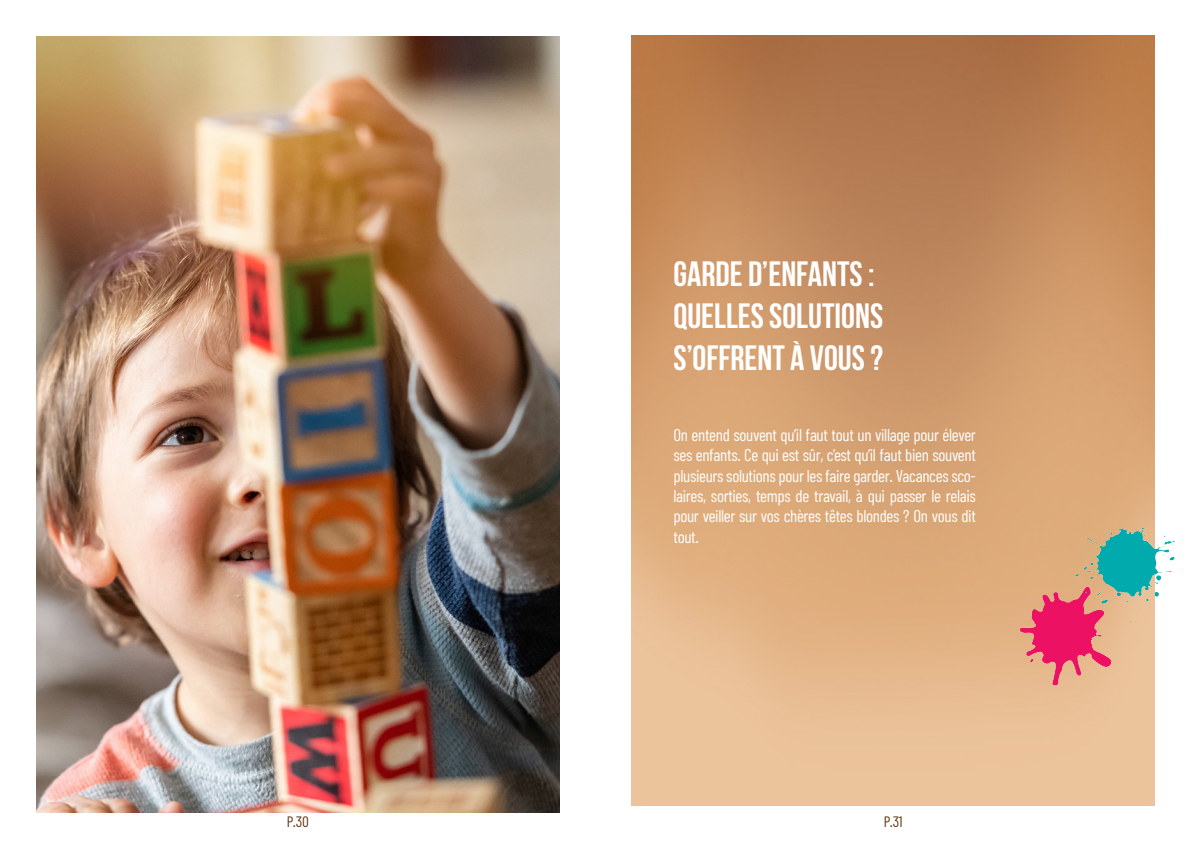
<style>
.page{position:relative;width:1191px;height:842px;background:#fff}
.page>*{position:absolute;margin:0;border:0;box-sizing:border-box;transform-origin:0 0}
.t1{font:700 35px/42px "Bebas Neue";color:#fff}
.t2{font:17px/20.4px "Barlow Condensed";letter-spacing:-.02em;color:#fff;text-align:justify}
.t3{font:15px "Barlow Condensed";color:#613812}
</style>
<div class="page">
<img style="left:631px;top:36px;width:524px;height:770px">
<img style="left:36px;top:36px;width:523px;height:776px">
<img style="left:984px;top:529px;width:171px;height:157px">
<img style="left:1022px;top:529px;width:153px;height:133px">
<p class="t1" style="left:673px;top:252px;width:203px">GARDE D’ENFANTS :</p>
<p class="t1" style="left:673px;top:294px;width:211px">QUELLES SOLUTIONS<br>S’OFFRENT À VOUS ?</p>
<p class="t2" style="left:673px;top:424px;width:304px">On entend souvent qu’il faut tout un village pour élever ses enfants. Ce qui est sûr, c’est qu’il faut bien souvent plusieurs solutions pour les faire garder. Vacances sco&shy;laires, sorties, temps de travail, à qui passer le relais pour veiller sur vos chères têtes blondes ? On vous dit tout.</p>
<p class="t3" style="left:287px;top:812px;width:23px">P.30</p>
<p class="t3" style="left:883px;top:812px;width:20px">P.31</p>
</div>
